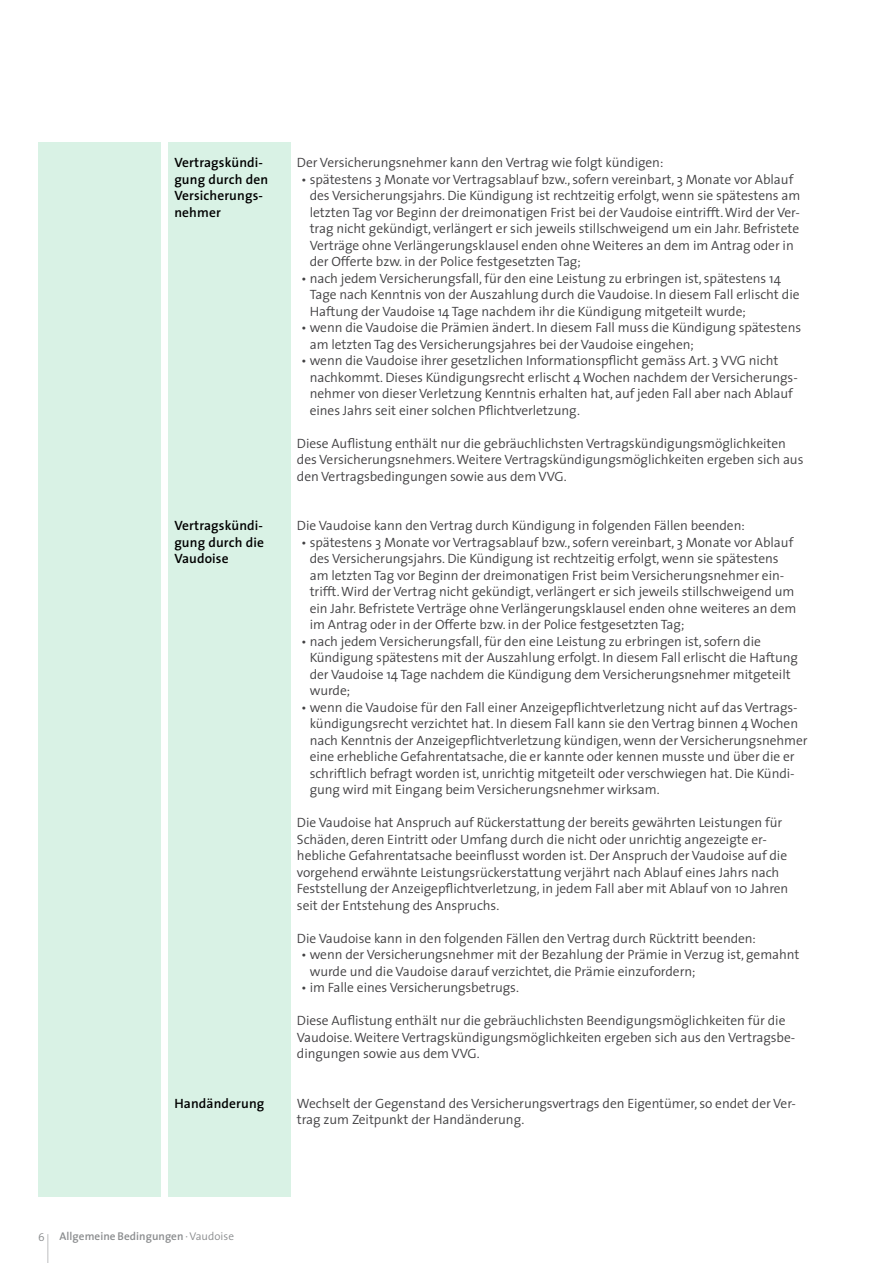
<style>
.page{position:relative;width:893px;height:1263px;background:#fff}
.page>*{position:absolute;margin:0;border:0;box-sizing:border-box;transform-origin:0 0}
.t1{font:300 41.25px "The Sans";color:#8a8c8e;scale:.2 1}
.t2{font:300 13.5px/16.5px "The Sans";letter-spacing:-.005em;color:#414042}
.t3{font:600 13.5px/16.5px "The Sans";letter-spacing:.01em;color:#000}
.t4{font:600 11.25px "The Sans";letter-spacing:.005em;color:#8a8c8e}
.t5{font:300 11.25px "The Sans";color:#8a8c8e}
.s1{font-weight:300}
</style>
<div class="page">
<div style="left:38px;top:142px;width:123px;height:1055px;background:#d9f2e5"></div>
<div style="left:168px;top:142px;width:123px;height:1055px;background:#d9f2e5"></div>
<p class="t3" style="left:174px;top:154px;width:95px">Vertragskündi&shy;gung durch den<br>Versicherungs&shy;nehmer</p>
<p class="t3" style="left:174px;top:517px;width:91px;text-align:justify">Vertragskündi&shy;gung durch die Vaudoise</p>
<p class="t3" style="left:174px;top:1094px;width:92px">Handänderung</p>
<p class="t2" style="left:297px;top:154px;width:368px">Der Versicherungsnehmer kann den Vertrag wie folgt kündigen:</p>
<p class="t2" style="left:310px;top:170px;width:492px;text-indent:-9px">• spätestens 3 Monate vor Vertragsablauf bzw., sofern vereinbart, 3 Monate vor Ablauf des Versicherungsjahrs. Die Kündigung ist rechtzeitig erfolgt, wenn sie spätestens am letzten Tag vor Beginn der dreimonatigen Frist bei der Vaudoise eintrifft. Wird der Ver&shy;trag nicht gekündigt, verlängert er sich jeweils stillschweigend um ein Jahr. Befristete Verträge ohne Verlängerungsklausel enden ohne Weiteres an dem im Antrag oder in der Offerte bzw. in der Police festgesetzten Tag;</p>
<p class="t2" style="left:310px;top:269px;width:491px;text-indent:-9px">• nach jedem Versicherungsfall, für den eine Leistung zu erbringen ist, spätestens 14<br>Tage nach Kenntnis von der Auszahlung durch die Vaudoise. In diesem Fall erlischt die<br>Haftung der Vaudoise 14 Tage nachdem ihr die Kündigung mitgeteilt wurde;</p>
<p class="t2" style="left:310px;top:319px;width:493px;text-indent:-9px">• wenn die Vaudoise die Prämien ändert. In diesem Fall muss die Kündigung spätestens am letzten Tag des Versicherungsjahres bei der Vaudoise eingehen;</p>
<p class="t2" style="left:310px;top:352px;width:490px;text-indent:-9px">• wenn die Vaudoise ihrer gesetzlichen Informationspflicht gemäss Art. 3 VVG nicht nachkommt. Dieses Kündigungsrecht erlischt 4 Wochen nachdem der Versicherungs&shy;nehmer von dieser Verletzung Kenntnis erhalten hat, auf jeden Fall aber nach Ablauf eines Jahrs seit einer solchen Pflichtverletzung.</p>
<p class="t2" style="left:297px;top:434px;width:508px">Diese Auflistung enthält nur die gebräuchlichsten Vertragskündigungsmöglichkeiten des Versicherungsnehmers. Weitere Vertragskündigungsmöglichkeiten ergeben sich aus den Vertragsbedingungen sowie aus dem VVG.</p>
<p class="t2" style="left:297px;top:517px;width:449px">Die Vaudoise kann den Vertrag durch Kündigung in folgenden Fällen beenden:</p>
<p class="t2" style="left:310px;top:533px;width:488px;text-indent:-9px">• spätestens 3 Monate vor Vertragsablauf bzw., sofern vereinbart, 3 Monate vor Ablauf des Versicherungsjahrs. Die Kündigung ist rechtzeitig erfolgt, wenn sie spätestens am letzten Tag vor Beginn der dreimonatigen Frist beim Versicherungsnehmer ein&shy;trifft. Wird der Vertrag nicht gekündigt, verlängert er sich jeweils stillschweigend um ein Jahr. Befristete Verträge ohne Verlängerungsklausel enden ohne weiteres an dem im Antrag oder in der Offerte bzw. in der Police festgesetzten Tag;</p>
<p class="t2" style="left:310px;top:632px;width:490px;text-indent:-9px">• nach jedem Versicherungsfall, für den eine Leistung zu erbringen ist, sofern die Kündigung spätestens mit der Auszahlung erfolgt. In diesem Fall erlischt die Haftung der Vaudoise 14 Tage nachdem die Kündigung dem Versicherungsnehmer mitgeteilt wurde;</p>
<p class="t2" style="left:310px;top:698px;width:499px;text-indent:-9px">• wenn die Vaudoise für den Fall einer Anzeigepflichtverletzung nicht auf das Vertrags&shy;kündigungsrecht verzichtet hat. In diesem Fall kann sie den Vertrag binnen 4 Wochen nach Kenntnis der Anzeigepflichtverletzung kündigen, wenn der Versicherungsnehmer eine erhebliche Gefahrentatsache, die er kannte oder kennen musste und über die er schriftlich befragt worden ist, unrichtig mitgeteilt oder verschwiegen hat. Die Kündi&shy;gung wird mit Eingang beim Versicherungsnehmer wirksam.</p>
<p class="t2" style="left:297px;top:814px;width:493px">Die Vaudoise hat Anspruch auf Rückerstattung der bereits gewährten Leistungen für Schäden, deren Eintritt oder Umfang durch die nicht oder unrichtig angezeigte er&shy;hebliche Gefahrentatsache beeinflusst worden ist. Der Anspruch der Vaudoise auf die vorgehend erwähnte Leistungsrückerstattung verjährt nach Ablauf eines Jahrs nach Feststellung der Anzeigepflichtverletzung, in jedem Fall aber mit Ablauf von 10 Jahren seit der Entstehung des Anspruchs.</p>
<p class="t2" style="left:297px;top:929px;width:461px">Die Vaudoise kann in den folgenden Fällen den Vertrag durch Rücktritt beenden:</p>
<p class="t2" style="left:310px;top:946px;width:491px;text-indent:-9px">• wenn der Versicherungsnehmer mit der Bezahlung der Prämie in Verzug ist, gemahnt wurde und die Vaudoise darauf verzichtet, die Prämie einzufordern;</p>
<p class="t2" style="left:301px;top:979px;width:219px">• im Falle eines Versicherungsbetrugs.</p>
<p class="t2" style="left:297px;top:1012px;width:500px">Diese Auflistung enthält nur die gebräuchlichsten Beendigungsmöglichkeiten für die<br>Vaudoise. Weitere Vertragskündigungsmöglichkeiten ergeben sich aus den Vertragsbe&shy;dingungen sowie aus dem VVG.</p>
<p class="t2" style="left:297px;top:1094px;width:501px">Wechselt der Gegenstand des Versicherungsvertrags den Eigentümer, so endet der Ver&shy;trag zum Zeitpunkt der Handänderung.</p>
<p class="t5" style="left:38px;top:1228px;width:8px">6</p>
<h1 class="t1" style="left:47px;top:1216px;width:13px">|</h1>
<p class="t4" style="left:60px;top:1227px;width:176px">Allgemeine Bedingungen <span class="s1">· Vaudoise</span></p>
</div>
